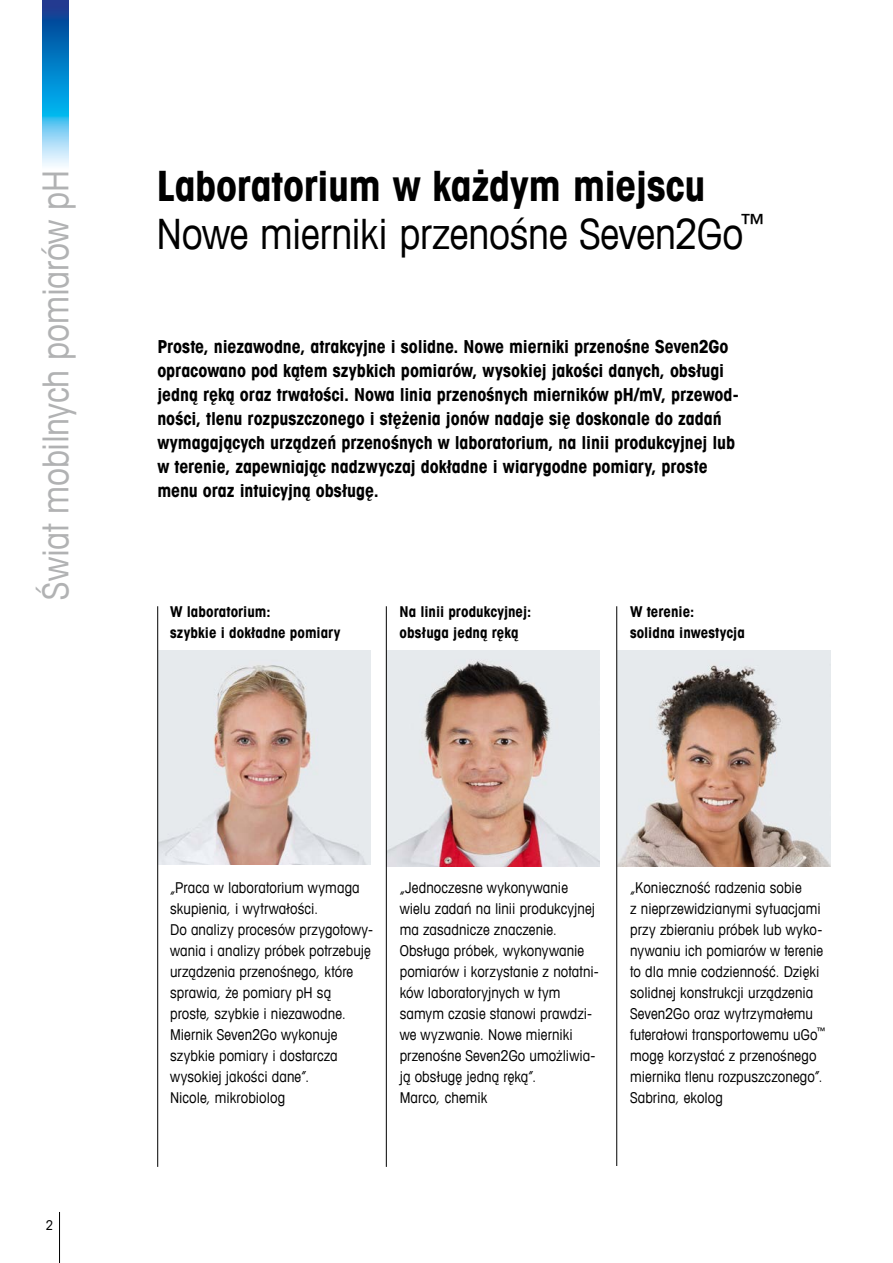
<style>
.page{position:relative;width:893px;height:1263px;background:#fff}
.page>*{position:absolute;margin:0;border:0;box-sizing:border-box;transform-origin:0 0}
.t1{font:condensed 42px/48px "Avant Garde Com";letter-spacing:-.01em;color:#000}
.t2{font:condensed 36px "Avant Garde Com";letter-spacing:-.01em;color:#b1b2b3}
.t3{font:700 condensed 18px/24px "Avant Garde Com";letter-spacing:-.005em;color:#000}
.t4{font:condensed 15px/21px "Avant Garde Com";letter-spacing:.005em;color:#000}
.t5{font:700 condensed 15px/21px "Avant Garde Com";letter-spacing:.005em;color:#000}
.t6{font:condensed 13.5px "Avant Garde Com";color:#000}
.s1{font-weight:700}
</style>
<div class="page">
<hr style="left:59px;top:1212px;width:1px;height:51px;background:#000">
<img style="left:43px;top:0;width:25px;height:166px">
<img style="left:387px;top:650px;width:213px;height:216px">
<img style="left:617px;top:650px;width:213px;height:216px">
<img style="left:158px;top:650px;width:213px;height:214px">
<hr style="left:386px;top:606px;width:1px;height:561px;background:#000">
<hr style="left:616px;top:606px;width:1px;height:560px;background:#000">
<hr style="left:157px;top:606px;width:1px;height:561px;background:#000">
<h2 class="t2" style="left:33px;top:599px;width:431px;rotate:-90deg">Świat mobilnych pomiarów pH</h2>
<h1 class="t1" style="left:156px;top:160px;width:610px"><span class="s1">Laboratorium w każdym miejscu<br></span>Nowe mierniki przenośne Seven2Go<sup>™</sup></h1>
<p class="t3" style="left:157px;top:334px;width:583px">Proste, niezawodne, atrakcyjne i solidne. Nowe mierniki przenośne Seven2Go opracowano pod kątem szybkich pomiarów, wysokiej jakości danych, obsługi jedną ręką oraz trwałości. Nowa linia przenośnych mierników pH/mV, przewod&shy;ności, tlenu rozpuszczonego i stężenia jonów nadaje się doskonale do zadań wymagających urządzeń przenośnych w laboratorium, na linii produkcyjnej lub w terenie, zapewniając nadzwyczaj dokładne i wiarygodne pomiary, proste menu oraz intuicyjną obsługę.</p>
<p class="t5" style="left:170px;top:601px;width:172px">W laboratorium:<br>szybkie i dokładne pomiary</p>
<p class="t5" style="left:400px;top:601px;width:133px">Na linii produkcyjnej: obsługa jedną ręką</p>
<p class="t5" style="left:630px;top:601px;width:116px">W terenie:<br>solidna inwestycja</p>
<p class="t6" style="left:46px;top:1217px;width:9px">2</p>
<p class="t4" style="left:170px;top:876px;width:204px">„Praca w laboratorium wymaga skupienia, i wytrwałości.<br>Do analizy procesów przygotowy&shy;wania i analizy próbek potrzebuję urządzenia przenośnego, które sprawia, że pomiary pH są proste, szybkie i niezawodne.<br>Miernik Seven2Go wykonuje szybkie pomiary i dostarcza wysokiej jakości dane”.<br>Nicole, mikrobiolog</p>
<p class="t4" style="left:400px;top:876px;width:201px">„Jednoczesne wykonywanie wielu zadań na linii produkcyjnej ma zasadnicze znaczenie.<br>Obsługa próbek, wykonywanie pomiarów i korzystanie z notatni&shy;ków laboratoryjnych w tym samym czasie stanowi prawdzi&shy;we wyzwanie. Nowe mierniki przenośne Seven2Go umożliwia&shy;ją obsługę jedną ręką”.<br>Marco, chemik</p>
<p class="t4" style="left:630px;top:876px;width:197px">„Konieczność radzenia sobie<br>z nieprzewidzianymi sytuacjami przy zbieraniu próbek lub wyko&shy;nywaniu ich pomiarów w terenie to dla mnie codzienność. Dzięki solidnej konstrukcji urządzenia<br>Seven2Go oraz wytrzymałemu futerałowi transportowemu uGo<sup>™ </sup>mogę korzystać z przenośnego miernika tlenu rozpuszczonego”.<br>Sabrina, ekolog</p>
</div>
